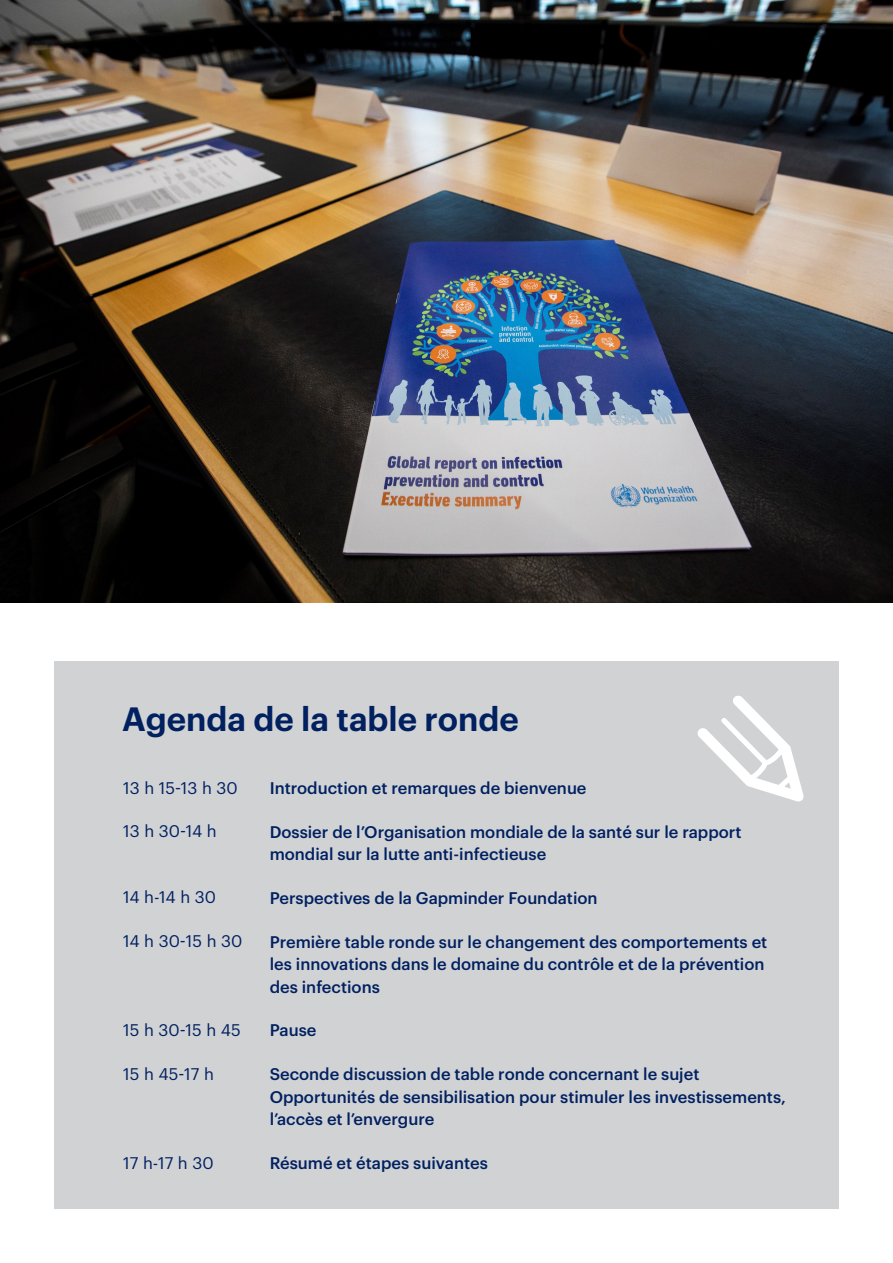
<style>
.page{position:relative;width:893px;height:1263px;background:#fff}
.page>*{position:absolute;margin:0;border:0;box-sizing:border-box;transform-origin:0 0}
.Subheadline_Regular_blue{font:600 33px "Graphik";color:#002060}
.Body_black{font:500 16.5px/22.5px "Graphik";color:#002060}
.Body_black-2{font:16.5px "Graphik";color:#002060}
</style>
<div class="page">
<div style="left:54px;top:662px;width:785px;height:547px;background:#d1d2d4"></div>
<img style="left:0;top:0;width:893px;height:602px">
<svg style="left:697px;top:695px;width:107px;height:106px"></svg>
<p class="Subheadline_Regular_blue" style="left:122px;top:694px;width:398px">Agenda de la table ronde</p>
<p class="Body_black-2" style="left:123px;top:775px;width:116px">13 h 15-13 h 30</p>
<p class="Body_black-2" style="left:123px;top:819px;width:95px">13 h 30-14 h</p>
<p class="Body_black-2" style="left:123px;top:885px;width:94px">14 h-14 h 30</p>
<p class="Body_black-2" style="left:123px;top:928px;width:121px">14 h 30-15 h 30</p>
<p class="Body_black-2" style="left:123px;top:1018px;width:119px">15 h 30-15 h 45</p>
<p class="Body_black-2" style="left:123px;top:1061px;width:92px">15 h 45-17 h</p>
<p class="Body_black-2" style="left:123px;top:1151px;width:92px">17 h-17 h 30</p>
<p class="Body_black" style="left:270px;top:775px;width:318px">Introduction et remarques de bienvenue</p>
<p class="Body_black" style="left:270px;top:819px;width:473px">Dossier de l’Organisation mondiale de la santé sur le rapport mondial sur la lutte anti-infectieuse</p>
<p class="Body_black" style="left:270px;top:885px;width:329px">Perspectives de la Gapminder Foundation</p>
<p class="Body_black" style="left:270px;top:929px;width:499px">Première table ronde sur le changement des comportements et les innovations dans le domaine du contrôle et de la prévention des infections</p>
<p class="Body_black" style="left:270px;top:1018px;width:48px">Pause</p>
<p class="Body_black" style="left:270px;top:1061px;width:518px">Seconde discussion de table ronde concernant le sujet<br>Opportunités de sensibilisation pour stimuler les investissements, l’accès et l’envergure</p>
<p class="Body_black" style="left:270px;top:1150px;width:220px">Résumé et étapes suivantes</p>
</div>
